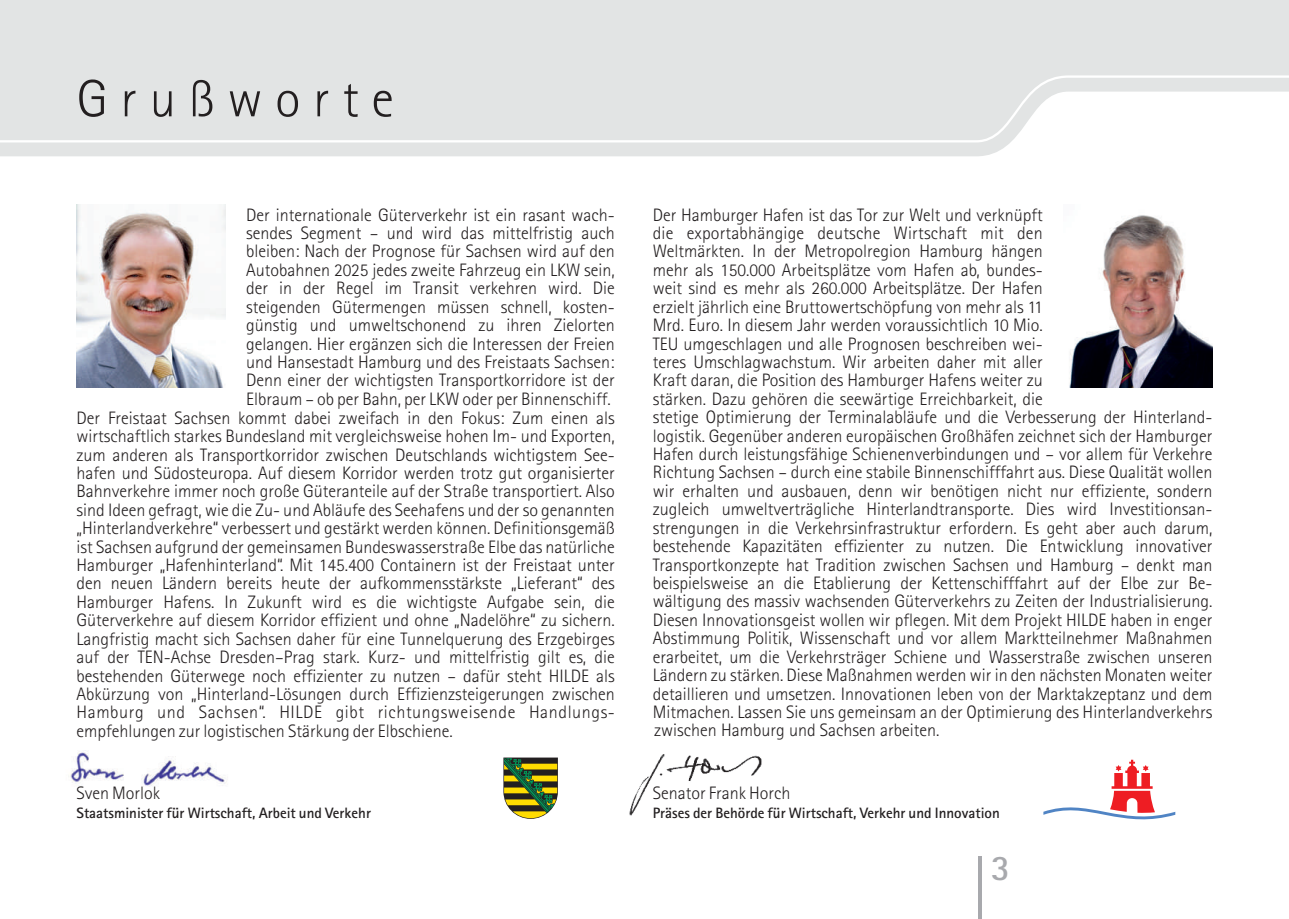
<style>
.page{position:relative;width:1289px;height:919px;background:#fff}
.page>*{position:absolute;margin:0;border:0;box-sizing:border-box;transform-origin:0 0}
.t1{font:300 52.5px "Agfa Rotis Sans Serif";color:#231f20}
.t2{font:700 36px "Agfa Rotis Sans Serif";color:#a8a9ad}
.t3{font:300 18px/18.5px "Agfa Rotis Sans Serif";color:#231f20}
.t4{font:300 18px "Agfa Rotis Sans Serif";letter-spacing:.03em;color:#231f20}
.t5{font:700 15px "Agfa Rotis Sans Serif";color:#231f20}
</style>
<div class="page">
<svg style="left:0;top:0;width:1288px;height:156px;background:#e4e6e6"></svg>
<hr style="left:978px;top:856px;width:3px;height:62px;background:#a8a9ad">
<img style="left:629px;top:754px;width:133px;height:62px">
<img style="left:70px;top:750px;width:157px;height:37px">
<svg style="left:1043px;top:759px;width:132px;height:61px"></svg>
<div style="left:76px;top:204px;width:162px;height:182px;border:1px solid #fff"></div>
<svg style="left:503px;top:757px;width:55px;height:61px;background:#787f34"></svg>
<img style="left:77px;top:204px;width:148px;height:183px">
<img style="left:1069px;top:215px;width:143px;height:172px">
<h1 class="t1" style="left:77px;top:80px;width:319px">G r u ß w o r t e</h1>
<p class="t3" style="left:246px;top:207px;width:370px">Der internationale Güterverkehr ist ein rasant wach-</p>
<p class="t3" style="left:246px;top:225px;width:370px">sendes Segment – und wird das mittelfristig auch</p>
<p class="t3" style="left:246px;top:244px;width:370px">bleiben: Nach der Prognose für Sachsen wird auf den</p>
<p class="t3" style="left:246px;top:262px;width:370px">Autobahnen 2025 jedes zweite Fahrzeug ein LKW sein,</p>
<p class="t3" style="left:246px;top:281px;width:370px">der in der Regel im Transit verkehren wird. Die</p>
<p class="t3" style="left:246px;top:299px;width:370px">steigenden Gütermengen müssen schnell, kosten-</p>
<p class="t3" style="left:246px;top:317px;width:370px">günstig und umweltschonend zu ihren Zielorten</p>
<p class="t3" style="left:246px;top:336px;width:370px">gelangen. Hier ergänzen sich die Interessen der Freien</p>
<p class="t3" style="left:246px;top:354px;width:370px">und Hansestadt Hamburg und des Freistaats Sachsen:</p>
<p class="t3" style="left:246px;top:373px;width:370px">Denn einer der wichtigsten Transportkorridore ist der</p>
<p class="t3" style="left:246px;top:392px;width:366px">Elbraum – ob per Bahn, per LKW oder per Binnenschiff.</p>
<p class="t3" style="left:77px;top:410px;width:540px">Der Freistaat Sachsen kommt dabei zweifach in den Fokus: Zum einen als</p>
<p class="t3" style="left:77px;top:428px;width:540px">wirtschaftlich starkes Bundesland mit vergleichsweise hohen Im- und Exporten,</p>
<p class="t3" style="left:77px;top:447px;width:540px">zum anderen als Transportkorridor zwischen Deutschlands wichtigstem See-</p>
<p class="t3" style="left:77px;top:465px;width:540px">hafen und Südosteuropa. Auf diesem Korridor werden trotz gut organisierter</p>
<p class="t3" style="left:77px;top:484px;width:540px">Bahnverkehre immer noch große Güteranteile auf der Straße transportiert. Also</p>
<p class="t3" style="left:77px;top:502px;width:540px">sind Ideen gefragt, wie die Zu- und Abläufe des Seehafens und der so genannten</p>
<p class="t3" style="left:77px;top:520px;width:540px">„Hinterlandverkehre“ verbessert und gestärkt werden können. Definitionsgemäß</p>
<p class="t3" style="left:77px;top:539px;width:540px">ist Sachsen aufgrund der gemeinsamen Bundeswasserstraße Elbe das natürliche</p>
<p class="t3" style="left:77px;top:557px;width:540px">Hamburger „Hafenhinterland“. Mit 145.400 Containern ist der Freistaat unter</p>
<p class="t3" style="left:77px;top:576px;width:540px">den neuen Ländern bereits heute der aufkommensstärkste „Lieferant“ des</p>
<p class="t3" style="left:77px;top:594px;width:540px">Hamburger Hafens. In Zukunft wird es die wichtigste Aufgabe sein, die</p>
<p class="t3" style="left:77px;top:612px;width:540px">Güterverkehre auf diesem Korridor effizient und ohne „Nadelöhre“ zu sichern.</p>
<p class="t3" style="left:77px;top:631px;width:540px">Langfristig macht sich Sachsen daher für eine Tunnelquerung des Erzgebirges</p>
<p class="t3" style="left:77px;top:649px;width:540px">auf der TEN-Achse Dresden–Prag stark. Kurz- und mittelfristig gilt es, die</p>
<p class="t3" style="left:77px;top:668px;width:540px">bestehenden Güterwege noch effizienter zu nutzen – dafür steht HILDE als</p>
<p class="t3" style="left:76px;top:686px;width:540px">Abkürzung von „Hinterland-Lösungen durch Effizienzsteigerungen zwischen</p>
<p class="t4" style="left:76px;top:706px;width:540px">Hamburg und Sachsen“. HILDE gibt richtungsweisende Handlungs-</p>
<p class="t3" style="left:76px;top:723px;width:378px">empfehlungen zur logistischen Stärkung der Elbschiene.</p>
<p class="t3" style="left:76px;top:785px;width:85px">Sven Morlok</p>
<p class="t5" style="left:76px;top:807px;width:296px">Staatsminister für Wirtschaft, Arbeit und Verkehr</p>
<p class="t3" style="left:652px;top:207px;width:561px">Der Hamburger Hafen ist das Tor zur Welt und verknüpft<br>die exportabhängige deutsche Wirtschaft mit den<br>Weltmärkten. In der Metropolregion Hamburg hängen<br>mehr als 150.000 Arbeitsplätze vom Hafen ab, bundes-<br>weit sind es mehr als 260.000 Arbeitsplätze. Der Hafen<br>erzielt jährlich eine Bruttowertschöpfung von mehr als 11<br>Mrd. Euro. In diesem Jahr werden voraussichtlich 10 Mio.<br>TEU umgeschlagen und alle Prognosen beschreiben wei-<br>teres Umschlagwachstum. Wir arbeiten daher mit aller<br>Kraft daran, die Position des Hamburger Hafens weiter zu<br>stärken. Dazu gehören die seewärtige Erreichbarkeit, die<br>stetige Optimierung der Terminalabläufe und die Verbesserung der Hinterland&shy;logistik. Gegenüber anderen europäischen Großhäfen zeichnet sich der Hamburger Hafen durch leistungsfähige Schienenverbindungen und – vor allem für Verkehre Richtung Sachsen – durch eine stabile Binnenschifffahrt aus. Diese Qualität wollen wir erhalten und ausbauen, denn wir benötigen nicht nur effiziente, sondern zugleich umweltverträgliche Hinterlandtransporte. Dies wird Investitionsan&shy;strengungen in die Verkehrsinfrastruktur erfordern. Es geht aber auch darum, bestehende Kapazitäten effizienter zu nutzen. Die Entwicklung innovativer Transportkonzepte hat Tradition zwischen Sachsen und Hamburg – denkt man beispielsweise an die Etablierung der Kettenschifffahrt auf der Elbe zur Be&shy;wältigung des massiv wachsenden Güterverkehrs zu Zeiten der Industrialisierung.<br>Diesen Innovationsgeist wollen wir pflegen. Mit dem Projekt HILDE haben in enger Abstimmung Politik, Wissenschaft und vor allem Marktteilnehmer Maßnahmen erarbeitet, um die Verkehrsträger Schiene und Wasserstraße zwischen unseren Ländern zu stärken. Diese Maßnahmen werden wir in den nächsten Monaten weiter detaillieren und umsetzen. Innovationen leben von der Marktakzeptanz und dem Mitmachen. Lassen Sie uns gemeinsam an der Optimierung des Hinterlandverkehrs zwischen Hamburg und Sachsen arbeiten.</p>
<p class="t3" style="left:652px;top:785px;width:139px">Senator Frank Horch</p>
<p class="t5" style="left:652px;top:807px;width:348px">Präses der Behörde für Wirtschaft, Verkehr und Innovation</p>
<h2 class="t2" style="left:990px;top:855px;width:21px">3</h2>
</div>
